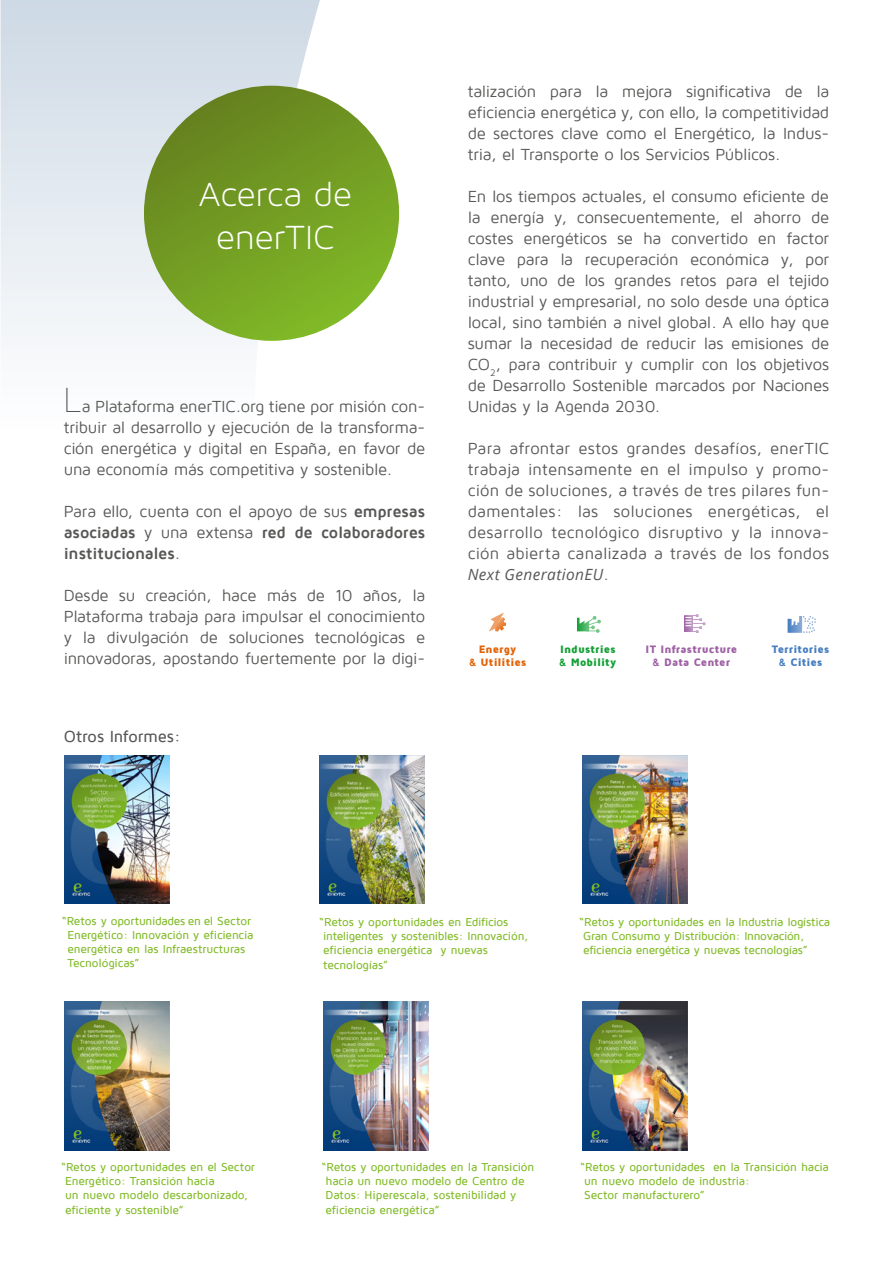
<style>
.page{position:relative;width:893px;height:1263px;background:#fff}
.page>*{position:absolute;margin:0;border:0;box-sizing:border-box;transform-origin:0 0}
.t1{font:100 39px "Maven Pro Light 200";color:#575756}
.t2{font:300 36px/43.2px "Maven Pro Light 300";color:#fff;text-align:center}
.t3{font:16.5px/21px "Maven Pro";letter-spacing:-.01em;color:#575756;text-align:justify}
.t4{font:700 16.5px/21px "Maven Pro";letter-spacing:-.015em;color:#575756;text-align:justify}
.t5{font:500 16.5px "Maven Pro";letter-spacing:-.005em;color:#575756}
.t6{font:italic 15.45px "Open Sans";letter-spacing:.025em;color:#575756}
.t7{font:500 11.85px/14.2px "Maven Pro";letter-spacing:-.015em;color:#81bb27}
.t8{font:900 11.1px/12.6px "Maven Pro";letter-spacing:.015em;color:#9e61a4;text-align:center}
.t9{font:900 11.1px/12.6px "Maven Pro";letter-spacing:.01em;color:#14a036}
.t10{font:900 11.1px/12.6px "Maven Pro";letter-spacing:.015em;color:#477ec0;text-align:center}
.t11{font:900 11.1px/12.6px "Maven Pro";letter-spacing:.01em;color:#e36307;text-align:center}
.s1{font-weight:400}
.s2{font-family:"Maven Pro";font-style:normal;font-size:16.5px}
</style>
<div class="page">
<svg style="left:1px;top:0;width:428px;height:1151px"></svg>
<div style="left:144px;top:86px;width:255px;height:255px;background:linear-gradient(to bottom,#67841f,#80b728);border-radius:128px"></div>
<svg style="left:788px;top:616px;width:28px;height:17px"></svg>
<svg style="left:684px;top:614px;width:21px;height:19px"></svg>
<svg style="left:577px;top:616px;width:24px;height:17px"></svg>
<svg style="left:489px;top:613px;width:17px;height:18px"></svg>
<img style="left:324px;top:1002px;width:105px;height:149px">
<img style="left:319px;top:755px;width:105px;height:149px">
<img style="left:65px;top:755px;width:105px;height:149px">
<img style="left:65px;top:1002px;width:105px;height:149px">
<img style="left:583px;top:755px;width:105px;height:149px">
<img style="left:583px;top:1002px;width:105px;height:149px">
<h2 class="t2" style="left:198px;top:172px;width:155px">Acerca de enerTIC</h2>
<h1 class="t1" style="left:64px;top:379px;width:20px">L</h1>
<p class="t3" style="left:64px;top:396px;width:363px;text-indent:18px">a Plataforma enerTIC.org tiene por misión con&shy;tribuir al desarrollo y ejecución de la transforma&shy;ción energética y digital en España, en favor de una economía más competitiva y sostenible.</p>
<p class="t4" style="left:64px;top:501px;width:363px"><span class="s1">Para ello, cuenta con el apoyo de sus</span> empresas asociadas <span class="s1">y una extensa</span> red de colaboradores institucionales<span class="s1">.</span></p>
<p class="t3" style="left:64px;top:585px;width:363px">Desde su creación, hace más de 10 años, la Plataforma trabaja para impulsar el conocimiento y la divulgación de soluciones tecnológicas e innovadoras, apostando fuertemente por la digi-</p>
<p class="t5" style="left:64px;top:728px;width:118px">Otros Informes:</p>
<p class="t3" style="left:468px;top:81px;width:363px">talización para la mejora significativa de la eficiencia energética y, con ello, la competitividad de sectores clave como el Energético, la Indus&shy;tria, el Transporte o los Servicios Públicos.</p>
<p class="t3" style="left:468px;top:186px;width:363px">En los tiempos actuales, el consumo eficiente de la energía y, consecuentemente, el ahorro de costes energéticos se ha convertido en factor clave para la recuperación económica y, por tanto, uno de los grandes retos para el tejido industrial y empresarial, no solo desde una óptica local, sino también a nivel global. A ello hay que sumar la necesidad de reducir las emisiones de CO<sub>2</sub>, para contribuir y cumplir con los objetivos de Desarrollo Sostenible marcados por Naciones Unidas y la Agenda 2030.</p>
<p class="t3" style="left:468px;top:438px;width:363px">Para afrontar estos grandes desafíos, enerTIC trabaja intensamente en el impulso y promo&shy;ción de soluciones, a través de tres pilares fun&shy;damentales: las soluciones energéticas, el desarrollo tecnológico disruptivo y la innova&shy;ción abierta canalizada a través de los fondos</p>
<p class="t6" style="left:468px;top:564px;width:143px">Next GenerationEU<span class="s2">.</span></p>
<p class="t11" style="left:469px;top:643px;width:59px">Energy<br>&amp; Utilities</p>
<p class="t9" style="left:559px;top:643px;width:59px">Industries &amp; Mobility</p>
<p class="t8" style="left:645px;top:643px;width:93px">IT Infrastructure &amp; Data Center</p>
<p class="t10" style="left:772px;top:643px;width:59px">Territories &amp; Cities</p>
<p class="t7" style="left:67px;top:913px;width:188px;text-indent:-6px">“Retos y oportunidades en el Sector<br>Energético: Innovación y eficiencia energética en las Infraestructuras<br>Tecnológicas”</p>
<p class="t7" style="left:323px;top:915px;width:207px;text-indent:-4px">“Retos y oportunidades en Edificios inteligentes y sostenibles: Innovación, eficiencia energética y nuevas tecnologías”</p>
<p class="t7" style="left:583px;top:915px;width:248px;text-indent:-4px">“Retos y oportunidades en la Industria logística<br>Gran Consumo y Distribución: Innovación, eficiencia energética y nuevas tecnologías”</p>
<p class="t7" style="left:65px;top:1160px;width:191px;text-indent:-4px">“Retos y oportunidades en el Sector<br>Energético: Transición hacia<br>un nuevo modelo descarbonizado, eficiente y sostenible”</p>
<p class="t7" style="left:326px;top:1160px;width:210px;text-indent:-4px">“Retos y oportunidades en la Transición hacia un nuevo modelo de Centro de Datos: Hiperescala, sostenibilidad y eficiencia energética”</p>
<p class="t7" style="left:584px;top:1160px;width:246px;text-indent:-4px">“Retos y oportunidades en la Transición hacia un nuevo modelo de industria:<br>Sector manufacturero”</p>
</div>
